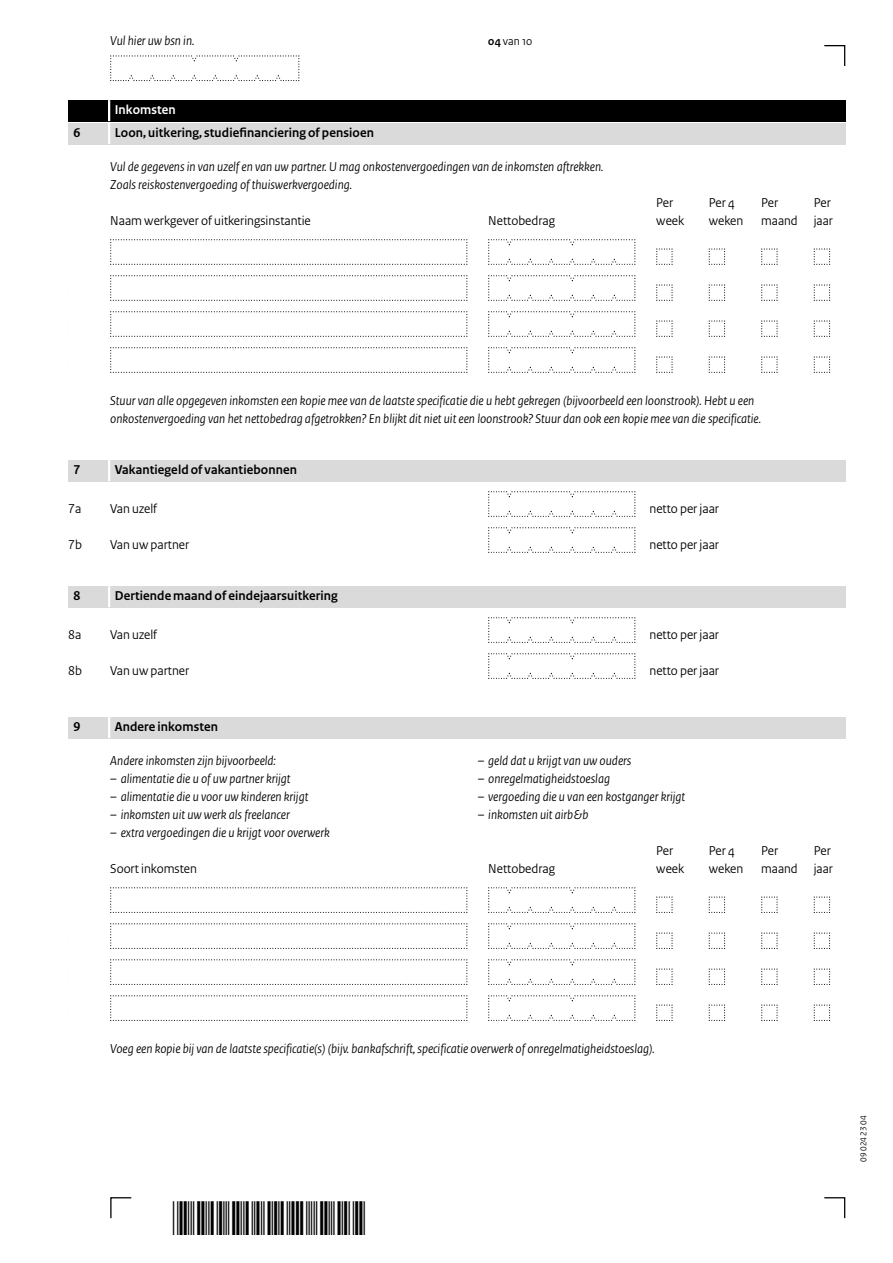
<style>
.page{position:relative;width:893px;height:1263px;background:#fff}
.page>*{position:absolute;margin:0;border:0;box-sizing:border-box;transform-origin:0 0}
.t1{font:45px "Symbol";color:#000;scale:.67 1}
.Vraag_geen_inspring{font:italic 13.5px/18px "Rijksoverheid Sans Heading";color:#000}
.Vraag{font:italic 13.5px/18px "Rijksoverheid Sans Heading";color:#000}
.Vraag_geen_inspring-2{font:13.5px/18px "Rijksoverheid Sans Heading";color:#000}
.KOP_D_Nummer_20{font:700 13.5px "Rijksoverheid Sans Heading";letter-spacing:.01em;color:#000}
.KOP_B_Nummer_20{font:700 13.5px "Rijksoverheid Sans Heading";letter-spacing:.01em;color:#000}
.Vraag_Nummer{font:13.5px "Rijksoverheid Sans Heading";color:#000}
.KOP_D_Nummer{font:700 13.5px "Rijksoverheid Sans Heading";letter-spacing:.01em;color:#fff}
.t2{font:12px "Rijksoverheid Sans Heading";color:#000}
.t3{font:9px "Rijksoverheid Sans Heading";color:#000}
.s1{font-weight:700}
.s2{font-style:normal}
</style>
<div class="page">
<svg style="left:824px;top:1197px;width:22px;height:22px"></svg>
<svg style="left:110px;top:1197px;width:22px;height:22px"></svg>
<svg style="left:824px;top:45px;width:22px;height:21px"></svg>
<svg style="left:110px;top:239px;width:358px;height:26px"></svg>
<svg style="left:110px;top:275px;width:358px;height:26px"></svg>
<svg style="left:110px;top:311px;width:358px;height:26px"></svg>
<svg style="left:110px;top:347px;width:358px;height:26px"></svg>
<svg style="left:488px;top:239px;width:148px;height:26px"></svg>
<svg style="left:488px;top:275px;width:148px;height:26px"></svg>
<svg style="left:488px;top:311px;width:148px;height:26px"></svg>
<svg style="left:488px;top:347px;width:148px;height:26px"></svg>
<svg style="left:656px;top:248px;width:17px;height:17px"></svg>
<svg style="left:656px;top:284px;width:17px;height:17px"></svg>
<svg style="left:656px;top:320px;width:17px;height:17px"></svg>
<svg style="left:656px;top:356px;width:17px;height:17px"></svg>
<svg style="left:708px;top:248px;width:17px;height:17px"></svg>
<svg style="left:708px;top:284px;width:17px;height:17px"></svg>
<svg style="left:708px;top:320px;width:17px;height:17px"></svg>
<svg style="left:708px;top:356px;width:17px;height:17px"></svg>
<svg style="left:761px;top:248px;width:17px;height:17px"></svg>
<svg style="left:761px;top:284px;width:17px;height:17px"></svg>
<svg style="left:761px;top:320px;width:17px;height:17px"></svg>
<svg style="left:761px;top:356px;width:17px;height:17px"></svg>
<svg style="left:813px;top:248px;width:17px;height:17px"></svg>
<svg style="left:813px;top:284px;width:17px;height:17px"></svg>
<svg style="left:813px;top:320px;width:17px;height:17px"></svg>
<svg style="left:813px;top:356px;width:17px;height:17px"></svg>
<svg style="left:488px;top:491px;width:148px;height:26px"></svg>
<svg style="left:488px;top:527px;width:148px;height:26px"></svg>
<svg style="left:488px;top:617px;width:148px;height:26px"></svg>
<svg style="left:488px;top:653px;width:148px;height:26px"></svg>
<svg style="left:110px;top:887px;width:358px;height:26px"></svg>
<svg style="left:110px;top:923px;width:358px;height:26px"></svg>
<svg style="left:110px;top:959px;width:358px;height:26px"></svg>
<svg style="left:110px;top:995px;width:358px;height:26px"></svg>
<svg style="left:488px;top:887px;width:148px;height:26px"></svg>
<svg style="left:488px;top:923px;width:148px;height:26px"></svg>
<svg style="left:488px;top:959px;width:148px;height:26px"></svg>
<svg style="left:488px;top:995px;width:148px;height:26px"></svg>
<svg style="left:656px;top:896px;width:17px;height:17px"></svg>
<svg style="left:656px;top:932px;width:17px;height:17px"></svg>
<svg style="left:656px;top:968px;width:17px;height:17px"></svg>
<svg style="left:656px;top:1004px;width:17px;height:17px"></svg>
<svg style="left:708px;top:896px;width:17px;height:17px"></svg>
<svg style="left:708px;top:932px;width:17px;height:17px"></svg>
<svg style="left:708px;top:968px;width:17px;height:17px"></svg>
<svg style="left:708px;top:1004px;width:17px;height:17px"></svg>
<svg style="left:761px;top:896px;width:17px;height:17px"></svg>
<svg style="left:761px;top:932px;width:17px;height:17px"></svg>
<svg style="left:761px;top:968px;width:17px;height:17px"></svg>
<svg style="left:761px;top:1004px;width:17px;height:17px"></svg>
<svg style="left:813px;top:896px;width:17px;height:17px"></svg>
<svg style="left:813px;top:932px;width:17px;height:17px"></svg>
<svg style="left:813px;top:968px;width:17px;height:17px"></svg>
<svg style="left:813px;top:1004px;width:17px;height:17px"></svg>
<svg style="left:110px;top:55px;width:190px;height:26px"></svg>
<div style="left:68px;top:100px;width:777px;height:21px;background:#000"></div>
<hr style="left:108px;top:100px;width:2px;height:21px;background:#fff">
<div style="left:68px;top:123px;width:777px;height:21px;background:#dadada"></div>
<hr style="left:108px;top:123px;width:2px;height:21px;background:#fff">
<div style="left:68px;top:460px;width:777px;height:21px;background:#dadada"></div>
<hr style="left:108px;top:460px;width:2px;height:21px;background:#fff">
<div style="left:68px;top:586px;width:777px;height:21px;background:#dadada"></div>
<hr style="left:108px;top:586px;width:2px;height:21px;background:#fff">
<div style="left:68px;top:717px;width:777px;height:21px;background:#dadada"></div>
<hr style="left:108px;top:717px;width:2px;height:21px;background:#fff">
<p class="Vraag_geen_inspring" style="left:110px;top:32px;width:86px">Vul hier uw bsn in.</p>
<p class="t2" style="left:488px;top:34px;width:46px"><span class="s1">04</span> van 10</p>
<h2 class="KOP_D_Nummer" style="left:115px;top:102px;width:63px">Inkomsten</h2>
<h3 class="KOP_B_Nummer_20" style="left:74px;top:125px;width:8px">6</h3>
<h3 class="KOP_B_Nummer_20" style="left:115px;top:125px;width:261px">Loon, uitkering, studiefinanciering of pensioen</h3>
<p class="Vraag" style="left:110px;top:158px;width:495px">Vul de gegevens in van uzelf en van uw partner. U mag onkostenvergoedingen van de inkomsten aftrekken.<br>Zoals reiskostenvergoeding of thuiswerkvergoeding.</p>
<p class="Vraag_geen_inspring-2" style="left:110px;top:212px;width:202px">Naam werkgever of uitkeringsinstantie</p>
<p class="Vraag_geen_inspring-2" style="left:488px;top:212px;width:68px">Nettobedrag</p>
<p class="Vraag_geen_inspring-2" style="left:656px;top:194px;width:29px">Per week</p>
<p class="Vraag_geen_inspring-2" style="left:709px;top:194px;width:36px">Per 4 weken</p>
<p class="Vraag_geen_inspring-2" style="left:761px;top:194px;width:38px">Per maand</p>
<p class="Vraag_geen_inspring-2" style="left:814px;top:194px;width:21px">Per jaar</p>
<p class="Vraag_geen_inspring" style="left:110px;top:392px;width:652px">Stuur van alle opgegeven inkomsten een kopie mee van de laatste specificatie die u hebt gekregen (bijvoorbeeld een loonstrook). Hebt u een onkostenvergoeding van het nettobedrag afgetrokken? En blijkt dit niet uit een loonstrook? Stuur dan ook een kopie mee van die specificatie.</p>
<h3 class="KOP_D_Nummer_20" style="left:74px;top:462px;width:8px">7</h3>
<h3 class="KOP_D_Nummer_20" style="left:115px;top:462px;width:184px">Vakantiegeld of vakantiebonnen</h3>
<p class="Vraag_Nummer" style="left:68px;top:501px;width:15px">7a</p>
<p class="Vraag_Nummer" style="left:110px;top:501px;width:48px">Van uzelf</p>
<p class="Vraag_geen_inspring-2" style="left:650px;top:500px;width:71px">netto per jaar</p>
<p class="Vraag_Nummer" style="left:68px;top:537px;width:15px">7b</p>
<p class="Vraag_Nummer" style="left:110px;top:537px;width:81px">Van uw partner</p>
<p class="Vraag_geen_inspring-2" style="left:650px;top:536px;width:71px">netto per jaar</p>
<h3 class="KOP_D_Nummer_20" style="left:74px;top:588px;width:8px">8</h3>
<h3 class="KOP_D_Nummer_20" style="left:115px;top:588px;width:225px">Dertiende maand of eindejaarsuitkering</h3>
<p class="Vraag_Nummer" style="left:68px;top:627px;width:15px">8a</p>
<p class="Vraag_Nummer" style="left:110px;top:627px;width:48px">Van uzelf</p>
<p class="Vraag_geen_inspring-2" style="left:650px;top:626px;width:71px">netto per jaar</p>
<p class="Vraag_Nummer" style="left:68px;top:663px;width:15px">8b</p>
<p class="Vraag_Nummer" style="left:110px;top:663px;width:81px">Van uw partner</p>
<p class="Vraag_geen_inspring-2" style="left:650px;top:662px;width:71px">netto per jaar</p>
<h3 class="KOP_B_Nummer_20" style="left:74px;top:719px;width:8px">9</h3>
<h3 class="KOP_B_Nummer_20" style="left:115px;top:719px;width:105px">Andere inkomsten</h3>
<p class="Vraag_geen_inspring" style="left:110px;top:752px;width:167px">Andere inkomsten zijn bijvoorbeeld:</p>
<p class="Vraag_geen_inspring" style="left:110px;top:770px;width:182px"><span class="s2">–</span> alimentatie die u of uw partner krijgt</p>
<p class="Vraag_geen_inspring" style="left:110px;top:788px;width:200px"><span class="s2">–</span> alimentatie die u voor uw kinderen krijgt</p>
<p class="Vraag_geen_inspring" style="left:110px;top:806px;width:181px"><span class="s2">–</span> inkomsten uit uw werk als freelancer</p>
<p class="Vraag_geen_inspring" style="left:110px;top:824px;width:221px"><span class="s2">–</span> extra vergoedingen die u krijgt voor overwerk</p>
<p class="Vraag_geen_inspring" style="left:478px;top:752px;width:155px"><span class="s2">–</span> geld dat u krijgt van uw ouders</p>
<p class="Vraag_geen_inspring" style="left:478px;top:770px;width:134px"><span class="s2">–</span> onregelmatigheidstoeslag</p>
<p class="Vraag_geen_inspring" style="left:478px;top:788px;width:209px"><span class="s2">–</span> vergoeding die u van een kostganger krijgt</p>
<p class="Vraag_geen_inspring" style="left:478px;top:806px;width:112px"><span class="s2">–</span> inkomsten uit airb&amp;b</p>
<p class="Vraag_geen_inspring-2" style="left:110px;top:860px;width:88px">Soort inkomsten</p>
<p class="Vraag_geen_inspring-2" style="left:488px;top:860px;width:68px">Nettobedrag</p>
<p class="Vraag_geen_inspring-2" style="left:656px;top:842px;width:29px">Per week</p>
<p class="Vraag_geen_inspring-2" style="left:709px;top:842px;width:36px">Per 4 weken</p>
<p class="Vraag_geen_inspring-2" style="left:761px;top:842px;width:38px">Per maand</p>
<p class="Vraag_geen_inspring-2" style="left:814px;top:842px;width:21px">Per jaar</p>
<p class="Vraag" style="left:110px;top:1040px;width:546px">Voeg een kopie bij van de laatste specificatie(s) (bijv. bankafschrift, specificatie overwerk of onregelmatigheidstoeslag).</p>
<h1 class="t1" style="left:260px;top:1193px;width:132px">✔✓✔</h1>
<p class="t3" style="left:858px;top:1161px;width:47px;rotate:-90deg">09 024 23 04</p>
</div>
